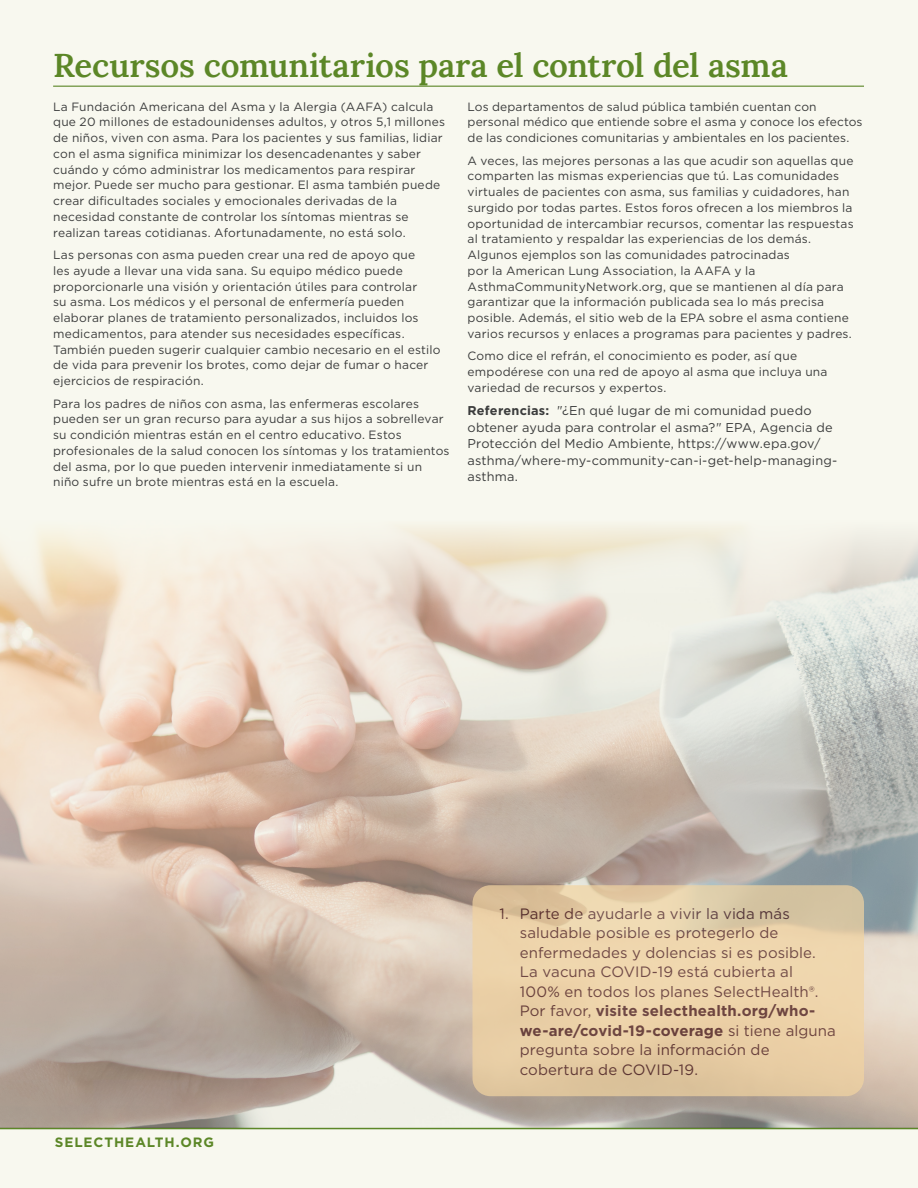
<style>
.page{position:relative;width:918px;height:1188px;background:#f8f8ef}
.page>*{position:absolute;margin:0;border:0;box-sizing:border-box;transform-origin:0 0}
.Rule_Line{font:600 33px "Lora";letter-spacing:-.005em;color:#5c8727}
.t1{font:15px/19.5px "Gotham";letter-spacing:.005em;color:#3f0e0f}
.t2{font:700 13.5px "Gotham";letter-spacing:.065em;color:#5c8727}
._2021_Reference{font:12.75px/16.5px "Gotham";letter-spacing:.015em;color:#3b3c3c}
._2021_Body_Copy_smal{font:12px/15.8px "Gotham";letter-spacing:.015em;color:#3b3c3c}
.s1{font-weight:700}
</style>
<div class="page">
<hr style="left:0;top:1128px;width:918px;height:1px;background:#5c8727">
<img style="left:0;top:526px;width:918px;height:602px">
<hr style="left:53px;top:86px;width:811px;height:1px;background:#5c8727">
<svg style="left:472px;top:885px;width:392px;height:211px;background:#e7cea6"></svg>
<p class="Rule_Line" style="left:53px;top:41px;width:736px">Recursos comunitarios para el control del asma</p>
<p class="_2021_Body_Copy_smal" style="left:53px;top:98px;width:393px">La Fundación Americana del Asma y la Alergia (AAFA) calcula que 20 millones de estadounidenses adultos, y otros 5,1 millones de niños, viven con asma. Para los pacientes y sus familias, lidiar con el asma significa minimizar los desencadenantes y saber cuándo y cómo administrar los medicamentos para respirar mejor. Puede ser mucho para gestionar. El asma también puede crear dificultades sociales y emocionales derivadas de la necesidad constante de controlar los síntomas mientras se realizan tareas cotidianas. Afortunadamente, no está solo.</p>
<p class="_2021_Body_Copy_smal" style="left:53px;top:247px;width:389px">Las personas con asma pueden crear una red de apoyo que<br>les ayude a llevar una vida sana. Su equipo médico puede proporcionarle una visión y orientación útiles para controlar<br>su asma. Los médicos y el personal de enfermería pueden elaborar planes de tratamiento personalizados, incluidos los medicamentos, para atender sus necesidades específicas.<br>También pueden sugerir cualquier cambio necesario en el estilo de vida para prevenir los brotes, como dejar de fumar o hacer ejercicios de respiración.</p>
<p class="_2021_Body_Copy_smal" style="left:53px;top:395px;width:398px">Para los padres de niños con asma, las enfermeras escolares pueden ser un gran recurso para ayudar a sus hijos a sobrellevar su condición mientras están en el centro educativo. Estos profesionales de la salud conocen los síntomas y los tratamientos del asma, por lo que pueden intervenir inmediatamente si un niño sufre un brote mientras está en la escuela.</p>
<p class="_2021_Body_Copy_smal" style="left:468px;top:98px;width:397px">Los departamentos de salud pública también cuentan con personal médico que entiende sobre el asma y conoce los efectos de las condiciones comunitarias y ambientales en los pacientes.</p>
<p class="_2021_Body_Copy_smal" style="left:468px;top:152px;width:388px">A veces, las mejores personas a las que acudir son aquellas que comparten las mismas experiencias que tú. Las comunidades virtuales de pacientes con asma, sus familias y cuidadores, han surgido por todas partes. Estos foros ofrecen a los miembros la oportunidad de intercambiar recursos, comentar las respuestas al tratamiento y respaldar las experiencias de los demás.<br>Algunos ejemplos son las comunidades patrocinadas<br>por la American Lung Association, la AAFA y la AsthmaCommunityNetwork.org, que se mantienen al día para garantizar que la información publicada sea lo más precisa posible. Además, el sitio web de la EPA sobre el asma contiene varios recursos y enlaces a programas para pacientes y padres.</p>
<p class="_2021_Body_Copy_smal" style="left:468px;top:348px;width:361px">Como dice el refrán, el conocimiento es poder, así que empodérese con una red de apoyo al asma que incluya una variedad de recursos y expertos.</p>
<p class="_2021_Reference" style="left:468px;top:402px;width:371px"><span class="s1">Referencias:</span> "¿En qué lugar de mi comunidad puedo obtener ayuda para controlar el asma?" EPA, Agencia de Protección del Medio Ambiente, https://www.epa.gov/ asthma/where-my-community-can-i-get-help-managing&shy;asthma.</p>
<p class="t2" style="left:55px;top:1134px;width:161px">SELECTHEALTH.ORG</p>
<p class="t1" style="left:520px;top:904px;width:318px;text-indent:-20px">1. Parte de ayudarle a vivir la vida más saludable posible es protegerlo de enfermedades y dolencias si es posible.<br>La vacuna COVID-19 está cubierta al 100% en todos los planes SelectHealth®.<br>Por favor, <span class="s1">visite selecthealth.org/who&shy;we-are/covid-19-coverage</span> si tiene alguna pregunta sobre la información de cobertura de COVID-19.</p>
</div>
